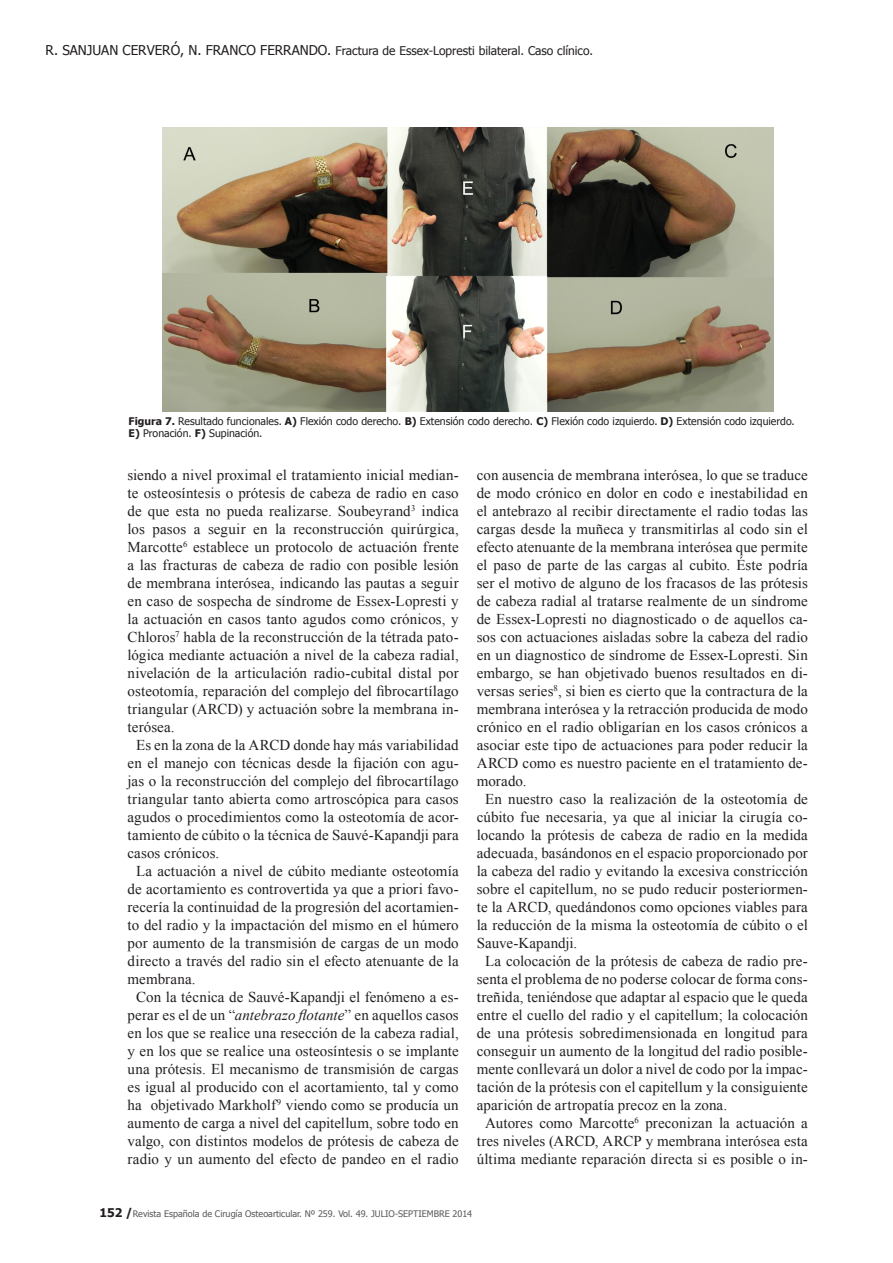
<style>
.page{position:relative;width:893px;height:1263px;background:#fff}
.page>*{position:absolute;margin:0;border:0;box-sizing:border-box;transform-origin:0 0}
.t1{font:15px/18px "Times New Roman";letter-spacing:.005em;color:#231f20;text-align:justify}
.t2{font:12px "Tahoma";color:#231f20}
.t3{font:10.5px/12.6px "Tahoma";color:#231f20}
.t4{font:9px "Tahoma";color:#57585a}
.s1{font-size:13.5px}
.s2{font-weight:700}
.s3{font-style:italic}
.s4{font-weight:700;font-size:12px;color:#231f20}
</style>
<div class="page">
<img style="left:162px;top:127px;width:612px;height:284px">
<p class="t2" style="left:46px;top:42px;width:549px"><span class="s1">R. SANJUAN CERVERÓ, N. FRANCO FERRANDO.</span> Fractura de Essex-Lopresti bilateral. Caso clínico.</p>
<p class="t3" style="left:129px;top:414px;width:668px"><span class="s2">Figura 7.</span> Resultado funcionales. <span class="s2">A)</span> Flexión codo derecho. <span class="s2">B)</span> Extensión codo derecho. <span class="s2">C)</span> Flexión codo izquierdo. <span class="s2">D)</span> Extensión codo izquierdo.<br><span class="s2">E)</span> Pronación. <span class="s2">F)</span> Supinación.</p>
<p class="t1" style="left:128px;top:466px;width:333px">siendo a nivel proximal el tratamiento inicial median&shy;te osteosíntesis o prótesis de cabeza de radio en caso de que esta no pueda realizarse. Soubeyrand<sup>3</sup> indica los pasos a seguir en la reconstrucción quirúrgica, Marcotte<sup>6</sup> establece un protocolo de actuación frente a las fracturas de cabeza de radio con posible lesión de membrana interósea, indicando las pautas a seguir en caso de sospecha de síndrome de Essex-Lopresti y la actuación en casos tanto agudos como crónicos, y Chloros<sup>7</sup> habla de la reconstrucción de la tétrada pato&shy;lógica mediante actuación a nivel de la cabeza radial, nivelación de la articulación radio-cubital distal por osteotomía, reparación del complejo del fibrocartílago triangular (ARCD) y actuación sobre la membrana in&shy;terósea.</p>
<p class="t1" style="left:128px;top:736px;width:333px;text-indent:9px">Es en la zona de la ARCD donde hay más variabilidad en el manejo con técnicas desde la fijación con agu&shy;jas o la reconstrucción del complejo del fibrocartílago triangular tanto abierta como artroscópica para casos agudos o procedimientos como la osteotomía de acor&shy;tamiento de cúbito o la técnica de Sauvé-Kapandji para casos crónicos.</p>
<p class="t1" style="left:128px;top:862px;width:333px;text-indent:9px">La actuación a nivel de cúbito mediante osteotomía de acortamiento es controvertida ya que a priori favo&shy;recería la continuidad de la progresión del acortamien&shy;to del radio y la impactación del mismo en el húmero por aumento de la transmisión de cargas de un modo directo a través del radio sin el efecto atenuante de la membrana.</p>
<p class="t1" style="left:128px;top:988px;width:333px;text-align:center">Con la técnica de Sauvé-Kapandji el fenómeno a es&shy;perar es el de un “<span class="s3">antebrazo flotante</span>” en aquellos casos en los que se realice una resección de la cabeza radial, y en los que se realice una osteosíntesis o se implante una prótesis. El mecanismo de transmisión de cargas es igual al producido con el acortamiento, tal y como ha objetivado Markholf<sup>9</sup> viendo como se producía un aumento de carga a nivel del capitellum, sobre todo en valgo, con distintos modelos de prótesis de cabeza de radio y un aumento del efecto de pandeo en el radio</p>
<p class="t1" style="left:477px;top:465px;width:333px">con ausencia de membrana interósea, lo que se traduce de modo crónico en dolor en codo e inestabilidad en el antebrazo al recibir directamente el radio todas las cargas desde la muñeca y transmitirlas al codo sin el efecto atenuante de la membrana interósea que permite el paso de parte de las cargas al cubito. Éste podría ser el motivo de alguno de los fracasos de las prótesis de cabeza radial al tratarse realmente de un síndrome de Essex-Lopresti no diagnosticado o de aquellos ca&shy;sos con actuaciones aisladas sobre la cabeza del radio en un diagnostico de síndrome de Essex-Lopresti. Sin embargo, se han objetivado buenos resultados en di&shy;versas series<sup>8</sup>, si bien es cierto que la contractura de la membrana interósea y la retracción producida de modo crónico en el radio obligarían en los casos crónicos a asociar este tipo de actuaciones para poder reducir la ARCD como es nuestro paciente en el tratamiento de&shy;morado.</p>
<p class="t1" style="left:477px;top:789px;width:333px;text-indent:9px">En nuestro caso la realización de la osteotomía de cúbito fue necesaria, ya que al iniciar la cirugía co&shy;locando la prótesis de cabeza de radio en la medida adecuada, basándonos en el espacio proporcionado por la cabeza del radio y evitando la excesiva constricción sobre el capitellum, no se pudo reducir posteriormen&shy;te la ARCD, quedándonos como opciones viables para la reducción de la misma la osteotomía de cúbito o el Sauve-Kapandji.</p>
<p class="t1" style="left:477px;top:951px;width:333px;text-indent:9px">La colocación de la prótesis de cabeza de radio pre&shy;senta el problema de no poderse colocar de forma cons&shy;treñida, teniéndose que adaptar al espacio que le queda entre el cuello del radio y el capitellum; la colocación de una prótesis sobredimensionada en longitud para conseguir un aumento de la longitud del radio posible&shy;mente conllevará un dolor a nivel de codo por la impac&shy;tación de la prótesis con el capitellum y la consiguiente aparición de artropatía precoz en la zona.</p>
<p class="t1" style="left:477px;top:1113px;width:333px;text-align:center">Autores como Marcotte<sup>6</sup> preconizan la actuación a tres niveles (ARCD, ARCP y membrana interósea esta última mediante reparación directa si es posible o in-</p>
<p class="t4" style="left:99px;top:1207px;width:374px"><span class="s4">152 /</span>Revista Española de Cirugía Osteoarticular. Nº 259. Vol. 49. JULIO-SEPTIEMBRE 2014</p>
</div>
